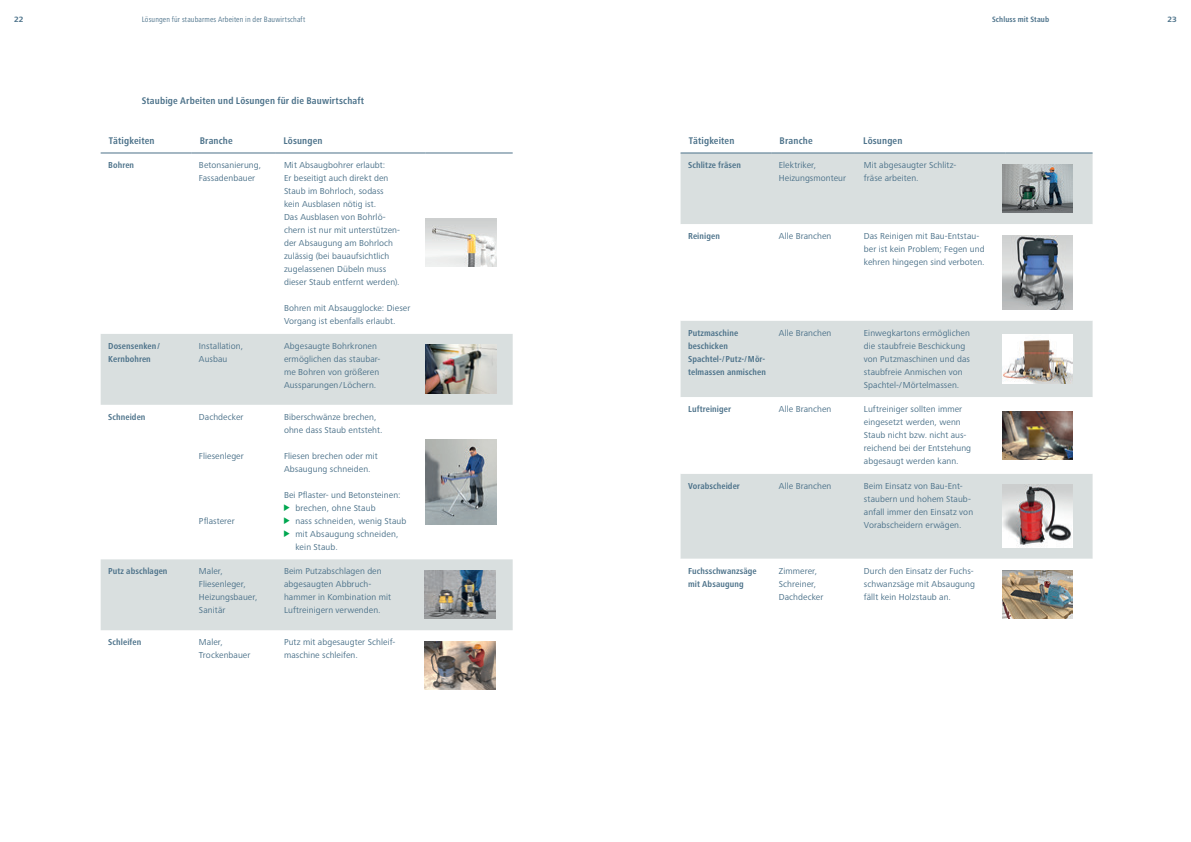
<style>
.page{position:relative;width:1191px;height:842px;background:#fff}
.page>*{position:absolute;margin:0;border:0;box-sizing:border-box;transform-origin:0 0}
.t1{font:700 condensed 10px "Frutiger Next Pro";letter-spacing:.015em;color:#4b7189}
.t2{font:9px/13px "Frutiger Next Pro";letter-spacing:.01em;color:#4b7189}
.t3{font:700 condensed 9px/13px "Frutiger Next Pro";letter-spacing:.01em;color:#4b7189}
.t4{font:condensed 8px "Frutiger Next Pro";letter-spacing:.015em;color:#4b7189}
.t5{font:700 condensed 8px "Frutiger Next Pro";letter-spacing:.01em;color:#4b7189}
.t6{font:700 8px "Frutiger Next Pro";color:#4b7189}
.s1{font-family:"INQA Triangel";font-size:8.3px;color:#00a750}
</style>
<div class="page">
<svg style="left:101px;top:334px;width:412px;height:296px"></svg>
<hr style="left:101px;top:153px;width:90px;height:1px;background:#4b7189">
<hr style="left:191px;top:153px;width:84px;height:1px;background:#4b7189">
<hr style="left:275px;top:153px;width:150px;height:1px;background:#4b7189">
<hr style="left:425px;top:153px;width:88px;height:1px;background:#4b7189">
<img style="left:425px;top:219px;width:71px;height:48px">
<img style="left:425px;top:440px;width:71px;height:85px">
<img style="left:425px;top:570px;width:70px;height:48px">
<div style="left:680px;top:154px;width:412px;height:70px;background:#d9dfdf"></div>
<svg style="left:680px;top:235px;width:412px;height:384px"></svg>
<hr style="left:680px;top:153px;width:91px;height:1px;background:#4b7189">
<hr style="left:771px;top:153px;width:84px;height:1px;background:#4b7189">
<hr style="left:855px;top:153px;width:150px;height:1px;background:#4b7189">
<hr style="left:1005px;top:153px;width:87px;height:1px;background:#4b7189">
<img style="left:1002px;top:235px;width:70px;height:74px">
<img style="left:1002px;top:335px;width:70px;height:48px">
<img style="left:1002px;top:412px;width:70px;height:48px">
<img style="left:1002px;top:485px;width:70px;height:62px">
<img style="left:1002px;top:571px;width:70px;height:48px">
<img style="left:424px;top:642px;width:71px;height:48px">
<img style="left:1002px;top:164px;width:70px;height:49px">
<img style="left:425px;top:345px;width:71px;height:48px">
<p class="t6" style="left:14px;top:15px;width:11px">22</p>
<p class="t4" style="left:142px;top:15px;width:165px">Lösungen für staubarmes Arbeiten in der Bauwirtschaft</p>
<p class="t5" style="left:992px;top:15px;width:59px">Schluss mit Staub</p>
<p class="t6" style="left:1167px;top:15px;width:11px">23</p>
<p class="t1" style="left:142px;top:95px;width:224px">Staubige Arbeiten und Lösungen für die Bauwirtschaft</p>
<p class="t1" style="left:109px;top:135px;width:47px">Tätigkeiten</p>
<p class="t1" style="left:200px;top:135px;width:34px">Branche</p>
<p class="t1" style="left:283px;top:135px;width:41px">Lösungen</p>
<p class="t3" style="left:108px;top:159px;width:27px">Bohren</p>
<p class="t2" style="left:199px;top:159px;width:64px">Betonsanierung,<br>Fassadenbauer</p>
<p class="t2" style="left:284px;top:159px;width:117px">Mit Absaugbohrer erlaubt:<br>Er beseitigt auch direkt den<br>Staub im Bohrloch, sodass kein Ausblasen nötig ist.<br>Das Ausblasen von Bohrlö&shy;chern ist nur mit unterstützen&shy;der Absaugung am Bohrloch zulässig (bei bauaufsichtlich zugelassenen Dübeln muss dieser Staub entfernt werden).</p>
<p class="t2" style="left:284px;top:302px;width:128px">Bohren mit Absaugglocke: Dieser<br>Vorgang ist ebenfalls erlaubt.</p>
<p class="t3" style="left:108px;top:339px;width:53px">Dosensenken/<br>Kernbohren</p>
<p class="t2" style="left:199px;top:339px;width:46px">Installation,<br>Ausbau</p>
<p class="t2" style="left:284px;top:339px;width:98px">Abgesaugte Bohrkronen ermöglichen das staubar&shy;me Bohren von größeren<br>Aussparungen/ Löchern.</p>
<p class="t3" style="left:108px;top:410px;width:39px">Schneiden</p>
<p class="t2" style="left:199px;top:410px;width:46px">Dachdecker</p>
<p class="t2" style="left:199px;top:449px;width:46px">Fliesenleger</p>
<p class="t2" style="left:284px;top:410px;width:100px">Biberschwänze brechen, ohne dass Staub entsteht.</p>
<p class="t2" style="left:284px;top:449px;width:95px">Fliesen brechen oder mit<br>Absaugung schneiden.</p>
<p class="t2" style="left:284px;top:488px;width:118px">Bei Pflaster- und Betonsteinen:</p>
<p class="t2" style="left:284px;top:501px;width:93px"><span class="s1">&gt;</span> brechen, ohne Staub</p>
<p class="t2" style="left:284px;top:514px;width:124px"><span class="s1">&gt;</span> nass schneiden, wenig Staub</p>
<p class="t2" style="left:284px;top:527px;width:116px"><span class="s1">&gt;</span> mit Absaugung schneiden,</p>
<p class="t2" style="left:295px;top:540px;width:44px">kein Staub.</p>
<p class="t2" style="left:199px;top:514px;width:37px">Pflasterer</p>
<p class="t3" style="left:108px;top:565px;width:61px">Putz abschlagen</p>
<p class="t2" style="left:199px;top:565px;width:60px">Maler,<br>Fliesenleger,<br>Heizungsbauer,<br>Sanitär</p>
<p class="t2" style="left:284px;top:565px;width:108px">Beim Putzabschlagen den abgesaugten Abbruch&shy;hammer in Kombination mit<br>Luftreinigern verwenden.</p>
<p class="t3" style="left:108px;top:636px;width:35px">Schleifen</p>
<p class="t2" style="left:199px;top:636px;width:53px">Maler,<br>Trockenbauer</p>
<p class="t2" style="left:284px;top:636px;width:113px">Putz mit abgesaugter Schleif&shy;maschine schleifen.</p>
<p class="t1" style="left:689px;top:135px;width:47px">Tätigkeiten</p>
<p class="t1" style="left:779px;top:135px;width:34px">Branche</p>
<p class="t1" style="left:863px;top:135px;width:41px">Lösungen</p>
<p class="t3" style="left:688px;top:159px;width:54px">Schlitze fräsen</p>
<p class="t2" style="left:779px;top:159px;width:69px">Elektriker,<br>Heizungsmonteur</p>
<p class="t2" style="left:864px;top:159px;width:94px">Mit abgesaugter Schlitz&shy;fräse arbeiten.</p>
<p class="t3" style="left:688px;top:230px;width:33px">Reinigen</p>
<p class="t2" style="left:779px;top:230px;width:54px">Alle Branchen</p>
<p class="t2" style="left:864px;top:230px;width:122px">Das Reinigen mit Bau-Entstau&shy;ber ist kein Problem; Fegen und kehren hingegen sind verboten.</p>
<p class="t3" style="left:688px;top:326px;width:79px">Putzmaschine beschicken<br>Spachtel-/Putz-/Mör&shy;telmassen anmischen</p>
<p class="t2" style="left:779px;top:326px;width:54px">Alle Branchen</p>
<p class="t2" style="left:864px;top:326px;width:108px">Einwegkartons ermöglichen die staubfreie Beschickung von Putzmaschinen und das staubfreie Anmischen von<br>Spachtel-/Mörtelmassen.</p>
<p class="t3" style="left:688px;top:403px;width:44px">Luftreiniger</p>
<p class="t2" style="left:779px;top:403px;width:54px">Alle Branchen</p>
<p class="t2" style="left:864px;top:403px;width:109px">Luftreiniger sollten immer eingesetzt werden, wenn<br>Staub nicht bzw. nicht aus&shy;reichend bei der Entstehung abgesaugt werden kann.</p>
<p class="t3" style="left:688px;top:479px;width:53px">Vorabscheider</p>
<p class="t2" style="left:779px;top:479px;width:54px">Alle Branchen</p>
<p class="t2" style="left:864px;top:479px;width:111px">Beim Einsatz von Bau-Ent&shy;staubern und hohem Staub&shy;anfall immer den Einsatz von<br>Vorabscheidern erwägen.</p>
<p class="t3" style="left:688px;top:564px;width:70px">Fuchsschwanzsäge mit Absaugung</p>
<p class="t2" style="left:779px;top:564px;width:46px">Zimmerer,<br>Schreiner,<br>Dachdecker</p>
<p class="t2" style="left:864px;top:564px;width:112px">Durch den Einsatz der Fuchs&shy;schwanzsäge mit Absaugung fällt kein Holzstaub an.</p>
</div>
